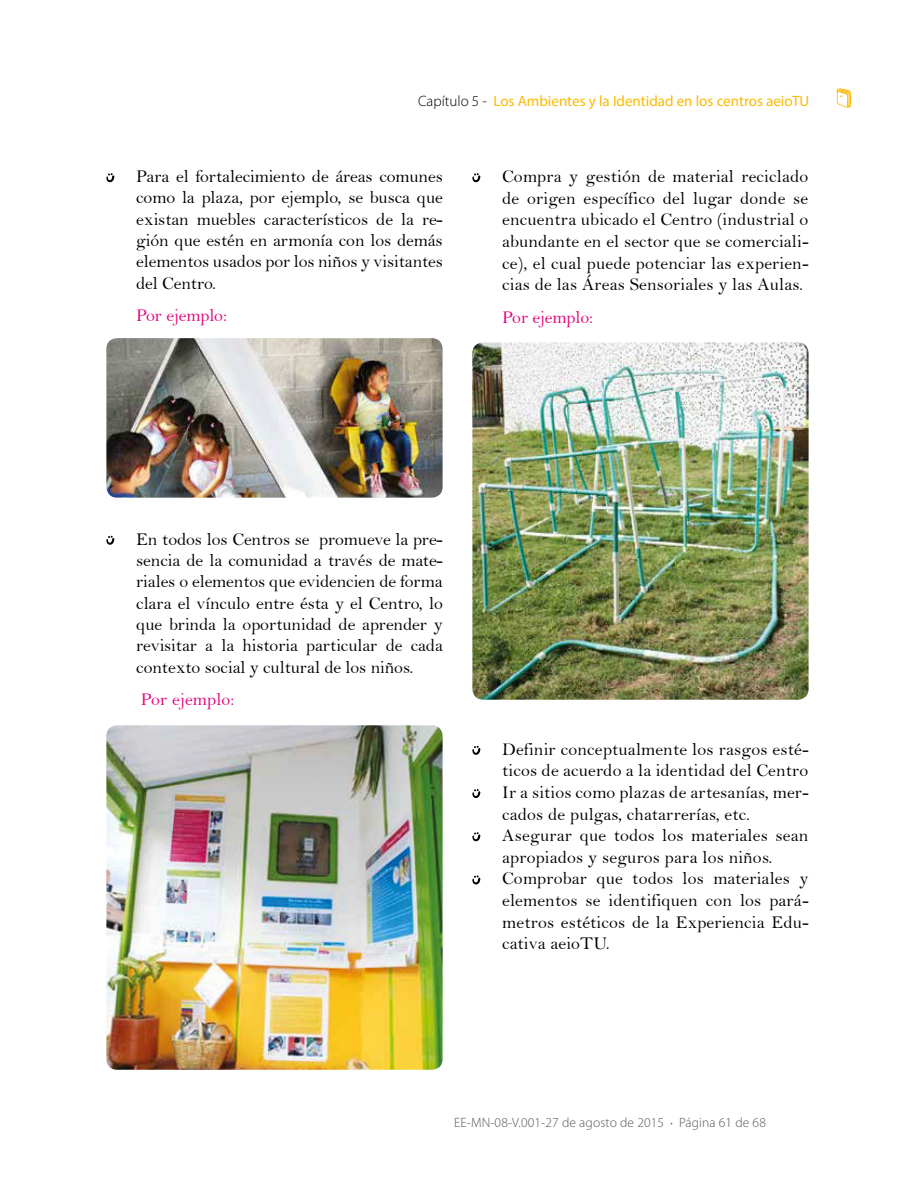
<style>
.page{position:relative;width:915px;height:1191px;background:#fff}
.page>*{position:absolute;margin:0;border:0;box-sizing:border-box;transform-origin:0 0}
.t1{font:18px/21.6px "Bell";letter-spacing:.01em;color:#000;text-align:justify}
.t2{font:18px "Bell";letter-spacing:-.005em;color:#e5007d}
.t3{font:15px "Myriad Pro";color:#fbba00}
.t4{font:300 13.5px "Myriad Pro";letter-spacing:.01em;color:#575756}
.s1{font-weight:300;color:#000}
.s2{font-size:9px}
</style>
<div class="page">
<svg style="left:106px;top:173px;width:8px;height:9px"></svg>
<svg style="left:106px;top:536px;width:8px;height:9px"></svg>
<svg style="left:472px;top:173px;width:8px;height:9px"></svg>
<svg style="left:472px;top:746px;width:8px;height:9px"></svg>
<svg style="left:472px;top:789px;width:8px;height:9px"></svg>
<svg style="left:472px;top:832px;width:8px;height:9px"></svg>
<svg style="left:472px;top:875px;width:8px;height:9px"></svg>
<img style="left:106px;top:338px;width:336px;height:159px">
<img style="left:106px;top:725px;width:336px;height:344px">
<img style="left:472px;top:342px;width:336px;height:357px">
<svg style="left:836px;top:88px;width:14px;height:20px"></svg>
<p class="t3" style="left:418px;top:92px;width:392px"><span class="s1">Capítulo 5 -</span> Los Ambientes y la Identidad en los centros aeioTU</p>
<p class="t1" style="left:136px;top:166px;width:308px">Para el fortalecimiento de áreas comunes como la plaza, por ejemplo, se busca que existan muebles característicos de la re&shy;gión que estén en armonía con los demás elementos usados por los niños y visitantes del Centro.</p>
<p class="t2" style="left:136px;top:304px;width:92px">Por ejemplo:</p>
<p class="t1" style="left:502px;top:166px;width:308px">Compra y gestión de material reciclado de origen específico del lugar donde se encuentra ubicado el Centro (industrial o abundante en el sector que se comerciali&shy;ce), el cual puede potenciar las experien&shy;cias de las Áreas Sensoriales y las Aulas.</p>
<p class="t2" style="left:502px;top:306px;width:92px">Por ejemplo:</p>
<p class="t1" style="left:136px;top:528px;width:308px">En todos los Centros se promueve la pre&shy;sencia de la comunidad a través de mate&shy;riales o elementos que evidencien de forma clara el vínculo entre ésta y el Centro, lo que brinda la oportunidad de aprender y revisitar a la historia particular de cada contexto social y cultural de los niños.</p>
<p class="t2" style="left:141px;top:689px;width:95px">Por ejemplo:</p>
<p class="t1" style="left:502px;top:738px;width:308px;text-align:left">Definir conceptualmente los rasgos esté&shy;ticos de acuerdo a la identidad del Centro Ir a sitios como plazas de artesanías, mer&shy;cados de pulgas, chatarrerías, etc.<br>Asegurar que todos los materiales sean apropiados y seguros para los niños.<br>Comprobar que todos los materiales y elementos se identifiquen con los pará&shy;metros estéticos de la Experiencia Edu&shy;cativa aeioTU.</p>
<p class="t4" style="left:454px;top:1114px;width:313px">EE-MN-08-V.001-27 de agosto de 2015 <span class="s2">•</span> Página 61 de 68</p>
</div>
